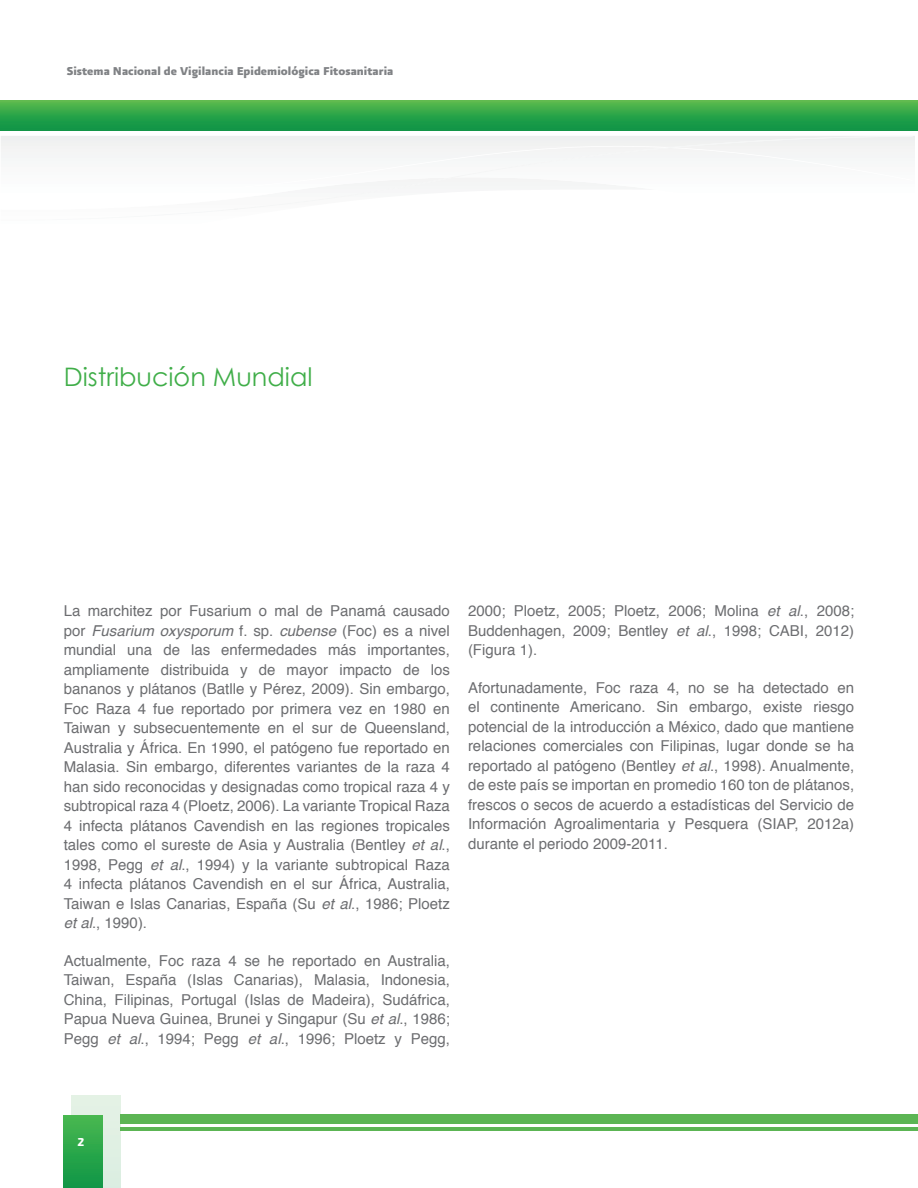
<style>
.page{position:relative;width:918px;height:1188px;background:#fff}
.page>*{position:absolute;margin:0;border:0;box-sizing:border-box;transform-origin:0 0}
.t1{font:25.5px "Century Gothic";color:#40ae49}
.t2{font:15px/19.5px "Helvetica";color:#6c6d70;text-align:justify}
.t3{font:13.5px "Presidencia Fuerte";color:#808285}
.t4{font:13.5px "Presidencia Fuerte";color:#fff}
.s1{font-style:italic}
</style>
<div class="page">
<svg style="left:1px;top:136px;width:912px;height:74px"></svg>
<div style="left:0;top:100px;width:917px;height:30px;background:linear-gradient(to bottom,#59ba4c,#0a9346)"></div>
<div style="left:72px;top:1095px;width:49px;height:93px;background:#e2f1e4"></div>
<div style="left:64px;top:1115px;width:38px;height:73px;background:linear-gradient(to bottom,#49b850,#0e9646)"></div>
<div style="left:121px;top:1115px;width:797px;height:9px;background:#5cb554"></div>
<hr style="left:121px;top:1128px;width:797px;height:3px;background:#5cb554">
<p class="t3" style="left:67px;top:64px;width:328px">Sistema Nacional de Vigilancia Epidemiológica Fitosanitaria</p>
<p class="t1" style="left:64px;top:361px;width:250px">Distribución Mundial</p>
<p class="t2" style="left:64px;top:602px;width:388px">La marchitez por Fusarium o mal de Panamá causado por <span class="s1">Fusarium oxysporum</span> f. sp. <span class="s1">cubense</span> (Foc) es a nivel mundial una de las enfermedades más importantes, ampliamente distribuida y de mayor impacto de los bananos y plátanos (Batlle y Pérez, 2009). Sin embargo, Foc Raza 4 fue reportado por primera vez en 1980 en Taiwan y subsecuentemente en el sur de Queensland, Australia y África. En 1990, el patógeno fue reportado en Malasia. Sin embargo, diferentes variantes de la raza 4 han sido reconocidas y designadas como tropical raza 4 y subtropical raza 4 (Ploetz, 2006). La variante Tropical Raza 4 infecta plátanos Cavendish en las regiones tropicales tales como el sureste de Asia y Australia (Bentley <span class="s1">et al</span>., 1998, Pegg <span class="s1">et al</span>., 1994) y la variante subtropical Raza 4 infecta plátanos Cavendish en el sur África, Australia, Taiwan e Islas Canarias, España (Su <span class="s1">et al</span>., 1986; Ploetz <span class="s1">et al</span>., 1990).</p>
<p class="t2" style="left:64px;top:951px;width:388px">Actualmente, Foc raza 4 se he reportado en Australia, Taiwan, España (Islas Canarias), Malasia, Indonesia, China, Filipinas, Portugal (Islas de Madeira), Sudáfrica, Papua Nueva Guinea, Brunei y Singapur (Su <span class="s1">et al</span>., 1986; Pegg <span class="s1">et al</span>., 1994; Pegg <span class="s1">et al</span>., 1996; Ploetz y Pegg,</p>
<p class="t2" style="left:468px;top:602px;width:388px">2000; Ploetz, 2005; Ploetz, 2006; Molina <span class="s1">et al</span>., 2008; Buddenhagen, 2009; Bentley <span class="s1">et al</span>., 1998; CABI, 2012) (Figura 1).</p>
<p class="t2" style="left:468px;top:678px;width:388px">Afortunadamente, Foc raza 4, no se ha detectado en el continente Americano. Sin embargo, existe riesgo potencial de la introducción a México, dado que mantiene relaciones comerciales con Filipinas, lugar donde se ha reportado al patógeno (Bentley <span class="s1">et al</span>., 1998). Anualmente, de este país se importan en promedio 160 ton de plátanos, frescos o secos de acuerdo a estadísticas del Servicio de Información Agroalimentaria y Pesquera (SIAP, 2012a) durante el periodo 2009-2011.</p>
<p class="t4" style="left:77px;top:1135px;width:9px">2</p>
</div>
